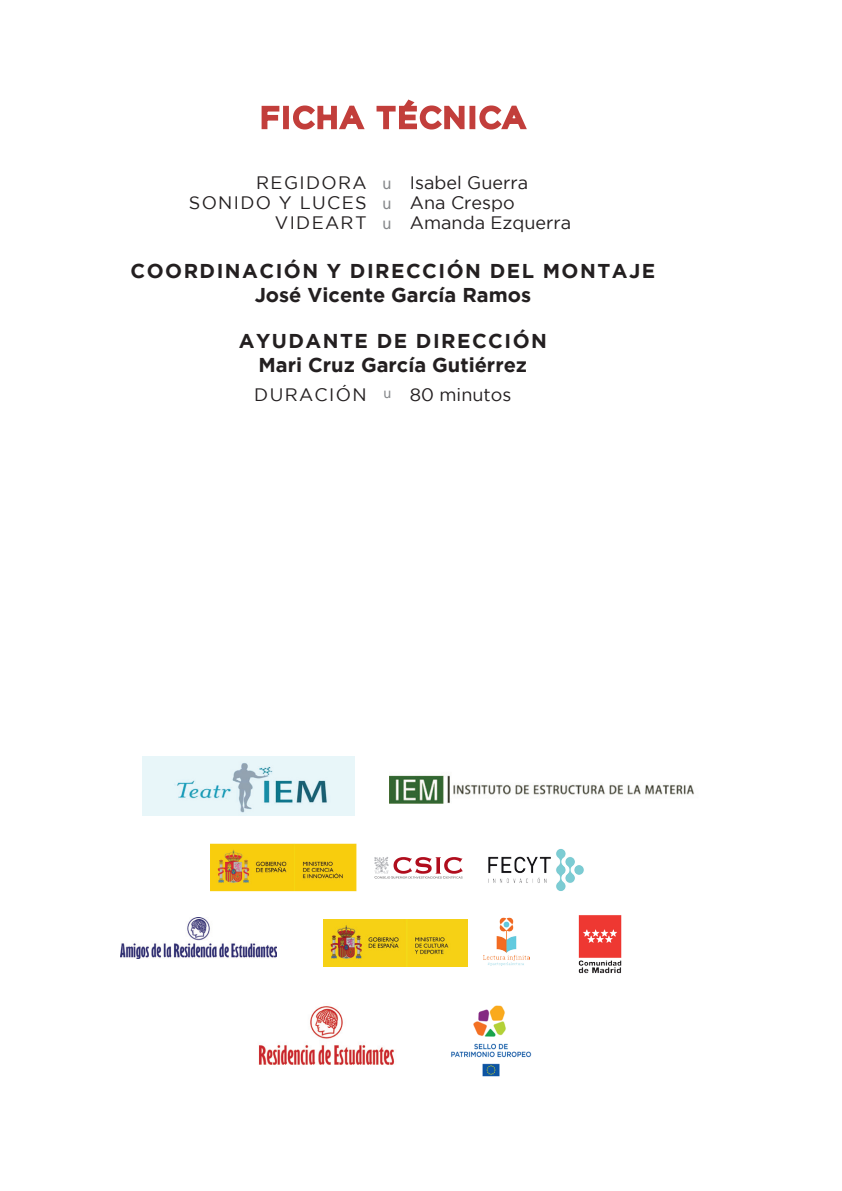
<style>
.page{position:relative;width:842px;height:1191px;background:#fff}
.page>*{position:absolute;margin:0;border:0;box-sizing:border-box;transform-origin:0 0}
.t1{font:700 20px/24px "Gotham";color:#231f20}
.t2{font:18px/20px "Gotham";color:#231f20}
.t3{font:18px "Gotham";letter-spacing:.075em;color:#231f20}
</style>
<div class="page">
<svg style="left:374px;top:857px;width:89px;height:21px"></svg>
<img style="left:120px;top:917px;width:156px;height:41px">
<img style="left:211px;top:843px;width:145px;height:48px">
<img style="left:488px;top:849px;width:96px;height:42px">
<img style="left:143px;top:756px;width:211px;height:59px">
<img style="left:389px;top:775px;width:306px;height:29px">
<img style="left:324px;top:919px;width:143px;height:47px">
<img style="left:483px;top:917px;width:47px;height:49px">
<svg style="left:261px;top:105px;width:19px;height:25px"></svg>
<div style="left:283px;top:106px;width:6px;height:23px;border:4px solid #c23e3b"></div>
<svg style="left:293px;top:105px;width:72px;height:25px"></svg>
<svg style="left:376px;top:99px;width:89px;height:31px"></svg>
<div style="left:469px;top:106px;width:6px;height:23px;border:4px solid #c23e3b"></div>
<svg style="left:479px;top:105px;width:48px;height:25px"></svg>
<img style="left:578px;top:915px;width:44px;height:59px">
<img style="left:451px;top:1005px;width:81px;height:72px">
<img style="left:258px;top:1006px;width:137px;height:59px">
<p class="t2" style="left:256px;top:172px;width:26px">Regi</p>
<p class="t2" style="left:306px;top:172px;width:47px">dora</p>
<p class="t3" style="left:189px;top:193px;width:179px">SON IDO Y LUCES</p>
<p class="t2" style="left:275px;top:212px;width:51px">videart</p>
<p class="t2" style="left:410px;top:172px;width:163px">Isabel Guerra<br>Ana Crespo<br>Amanda Ezquerra</p>
<p class="t1" style="left:130px;top:258px;width:33px">Coordinación</p>
<p class="t1" style="left:327px;top:258px;width:39px">y dirección</p>
<p class="t1" style="left:490px;top:258px;width:16px">del</p>
<p class="t1" style="left:543px;top:258px;width:18px">monta</p>
<p class="t1" style="left:629px;top:258px;width:25px">je</p>
<p class="t1" style="left:255px;top:282px;width:278px">José Vicente García Ramos</p>
<p class="t1" style="left:239px;top:329px;width:50px">Ayudante</p>
<p class="t1" style="left:377px;top:329px;width:15px">de</p>
<p class="t1" style="left:259px;top:329px;width:270px;text-indent:157px">dirección<br>Mari Cruz García Gutiérrez</p>
<p class="t2" style="left:254px;top:384px;width:57px">du raci</p>
<p class="t2" style="left:336px;top:384px;width:32px">ón</p>
<p class="t2" style="left:410px;top:384px;width:103px">80 minutos</p>
</div>
